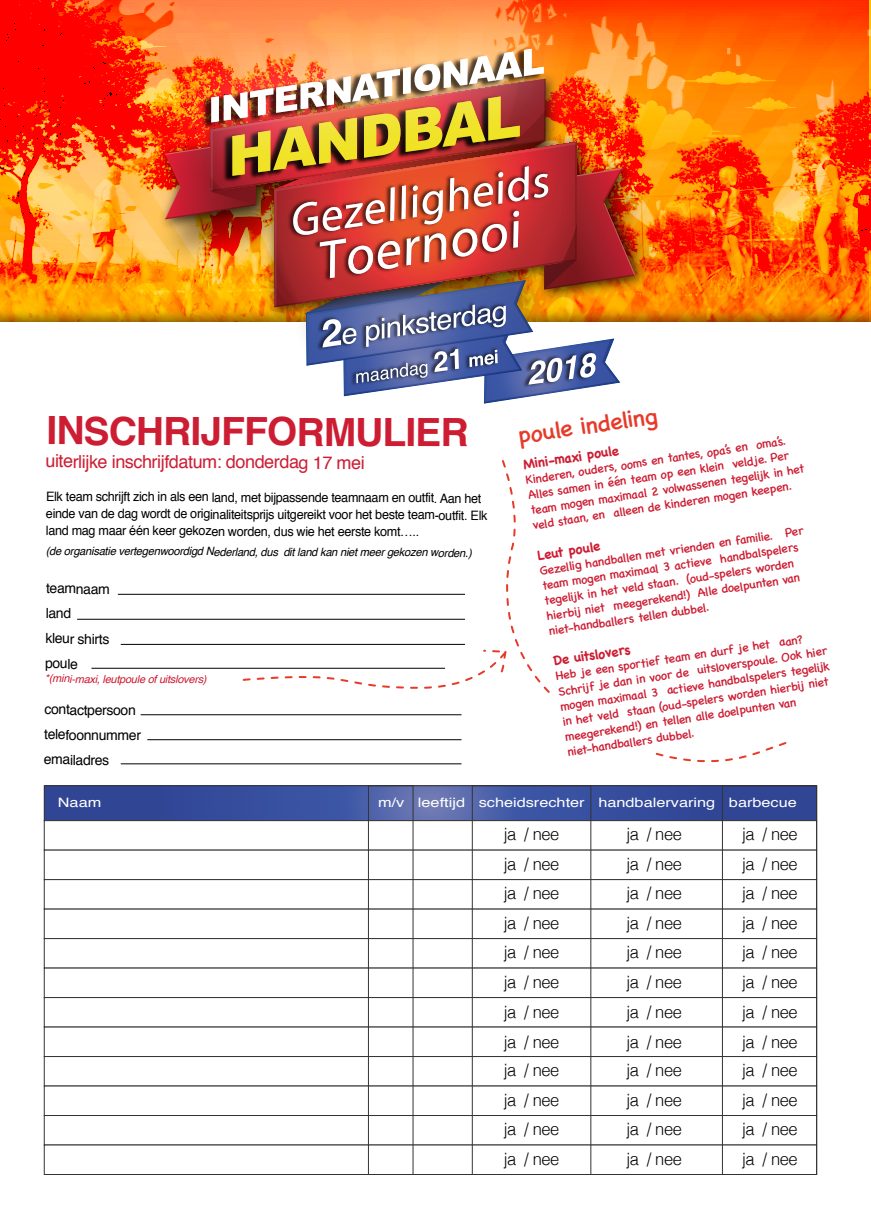
<style>
.page{position:relative;width:871px;height:1219px;background:#fff}
.page>*{position:absolute;margin:0;border:0;box-sizing:border-box;transform-origin:0 0}
.t1{font:700 39px "Helvetica";letter-spacing:-.03em;color:#cd1d33}
.t2{font:23.9px "Chalkboard SE";color:#e73b2a}
.t3{font:18px "Helvetica";letter-spacing:-.03em;color:#cd1d33}
.t4{font:300 17px/29.9px "Helvetica";letter-spacing:-.025em;color:#000}
.t5{font:14px/25px "Helvetica";letter-spacing:-.03em;color:#000}
.t6{font:700 13.4px "Chalkboard SE";color:#cd1d33}
.t7{font:13px/17px "Helvetica";letter-spacing:-.03em;color:#000}
.t8{font:13px "Helvetica";color:#fff;scale:1.25 1}
.t9{font:12.4px/15.2px "Chalkboard SE";color:#cd1d33}
.t10{font:italic 11.5px "Helvetica";letter-spacing:-.025em;color:#000}
.t11{font:italic 11px "Helvetica";letter-spacing:-.025em;color:#cd1d33}
</style>
<div class="page">
<img style="left:0;top:0;width:870px;height:304px">
<svg style="left:46px;top:787px;width:768px;height:32px;background:#3c519e"></svg>
<div style="left:44px;top:785px;width:772px;height:36px;border:1px solid #333"></div>
<div style="left:44px;top:820px;width:772px;height:30px;background:#fff;border:1px solid #333"></div>
<div style="left:44px;top:879px;width:772px;height:30px;background:#fff;border:1px solid #333"></div>
<div style="left:44px;top:938px;width:772px;height:30px;background:#fff;border:1px solid #333"></div>
<div style="left:44px;top:997px;width:772px;height:30px;background:#fff;border:1px solid #333"></div>
<div style="left:44px;top:1056px;width:772px;height:30px;background:#fff;border:1px solid #333"></div>
<div style="left:44px;top:1115px;width:772px;height:30px;background:#fff;border:1px solid #333"></div>
<div style="left:44px;top:1145px;width:772px;height:30px;background:#fff;border:1px solid #333"></div>
<div style="left:368px;top:785px;width:45px;height:390px;border:1px solid #333"></div>
<div style="left:472px;top:785px;width:119px;height:390px;border:1px solid #333"></div>
<div style="left:722px;top:785px;width:94px;height:390px;border:1px solid #333"></div>
<img style="left:122px;top:0;width:597px;height:36px">
<img style="left:125px;top:0;width:504px;height:36px">
<img style="left:0;top:36px;width:868px;height:368px">
<svg style="left:655px;top:742px;width:132px;height:21px"></svg>
<svg style="left:77px;top:460px;width:473px;height:233px"></svg>
<hr style="left:118px;top:594px;width:347px;height:1px;background:#000">
<hr style="left:77px;top:619px;width:388px;height:1px;background:#000">
<hr style="left:121px;top:644px;width:344px;height:1px;background:#000">
<hr style="left:91px;top:668px;width:354px;height:1px;background:#000">
<hr style="left:141px;top:715px;width:320px;height:1px;background:#000">
<hr style="left:147px;top:739px;width:314px;height:1px;background:#000">
<hr style="left:121px;top:764px;width:340px;height:1px;background:#000">
<h1 class="t1" style="left:46px;top:400px;width:424px">INSCHRIJFFORMULIER</h1>
<h3 class="t3" style="left:45px;top:448px;width:321px">uiterlijke inschrijfdatum: donderdag 17 mei</h3>
<p class="t7" style="left:46px;top:489px;width:443px">Elk team schrijft zich in als een land, met bijpassende teamnaam en outfit. Aan het einde van de dag wordt de originaliteitsprijs uitgereikt voor het beste team-outfit. Elk land mag maar één keer gekozen worden, dus wie het eerste komt…..</p>
<p class="t10" style="left:46px;top:543px;width:427px">(de organisatie vertegenwoordigd Nederland, dus dit land kan niet meer gekozen worden.)</p>
<p class="t5" style="left:45px;top:576px;width:66px">teamnaam land<br>kleur shirts poule</p>
<p class="t11" style="left:45px;top:670px;width:163px">*(mini-maxi, leutpoule of uitslovers)</p>
<p class="t5" style="left:44px;top:698px;width:99px">contactpersoon telefoonnummer emailadres</p>
<h2 class="t2" style="left:515px;top:414px;width:141px;rotate:-8deg">poule indeling</h2>
<p class="t9" style="left:524px;top:472px;width:279px;rotate:-9deg">Kinderen, ouders, ooms en tantes, opa’s en oma’s.<br>Alles samen in één team op een klein veldje. Per team mogen maximaal 2 volwassenen tegelijk in het veld staan, en alleen de kinderen mogen keepen.</p>
<p class="t6" style="left:536px;top:547px;width:65px;rotate:-9deg">Leut poule</p>
<p class="t6" style="left:522px;top:457px;width:98px;rotate:-9deg">Mini-maxi poule</p>
<p class="t9" style="left:538px;top:563px;width:268px;rotate:-9deg">Gezellig handballen met vrienden en familie. Per team mogen maximaal 3 actieve handbalspelers tegelijk in het veld staan. (oud-spelers worden hierbij niet meegerekend!) Alle doelpunten van niet-handballers tellen dubbel.</p>
<p class="t6" style="left:552px;top:653px;width:79px;rotate:-9deg">De uitslovers</p>
<p class="t9" style="left:554px;top:669px;width:274px;rotate:-9deg">Heb je een sportief team en durf je het aan?<br>Schrijf je dan in voor de uitsloverspoule. Ook hier mogen maximaal 3 actieve handbalspelers tegelijk in het veld staan (oud-spelers worden hierbij niet meegerekend!) en tellen alle doelpunten van niet-handballers dubbel.</p>
<p class="t8" style="left:58px;top:792px;width:36px">Naam</p>
<p class="t8" style="left:378px;top:792px;width:336px">m/v leeftijd scheidsrechter handbalervaring barbecue</p>
<h3 class="t4" style="left:503px;top:818px;width:57px">ja / nee ja / nee</h3>
<h3 class="t4" style="left:626px;top:818px;width:57px">ja / nee ja / nee</h3>
<h3 class="t4" style="left:742px;top:818px;width:57px">ja / nee ja / nee</h3>
<h3 class="t4" style="left:503px;top:877px;width:57px">ja / nee ja / nee</h3>
<h3 class="t4" style="left:626px;top:877px;width:57px">ja / nee ja / nee</h3>
<h3 class="t4" style="left:742px;top:877px;width:57px">ja / nee ja / nee</h3>
<h3 class="t4" style="left:503px;top:936px;width:57px">ja / nee ja / nee</h3>
<h3 class="t4" style="left:626px;top:936px;width:57px">ja / nee ja / nee</h3>
<h3 class="t4" style="left:742px;top:936px;width:57px">ja / nee ja / nee</h3>
<h3 class="t4" style="left:503px;top:995px;width:57px">ja / nee ja / nee</h3>
<h3 class="t4" style="left:626px;top:995px;width:57px">ja / nee ja / nee</h3>
<h3 class="t4" style="left:742px;top:995px;width:57px">ja / nee ja / nee</h3>
<h3 class="t4" style="left:503px;top:1054px;width:57px">ja / nee ja / nee</h3>
<h3 class="t4" style="left:626px;top:1054px;width:57px">ja / nee ja / nee</h3>
<h3 class="t4" style="left:742px;top:1054px;width:57px">ja / nee ja / nee</h3>
<h3 class="t4" style="left:503px;top:1113px;width:57px">ja / nee ja / nee</h3>
<h3 class="t4" style="left:626px;top:1113px;width:57px">ja / nee ja / nee</h3>
<h3 class="t4" style="left:742px;top:1113px;width:57px">ja / nee ja / nee</h3>
</div>
